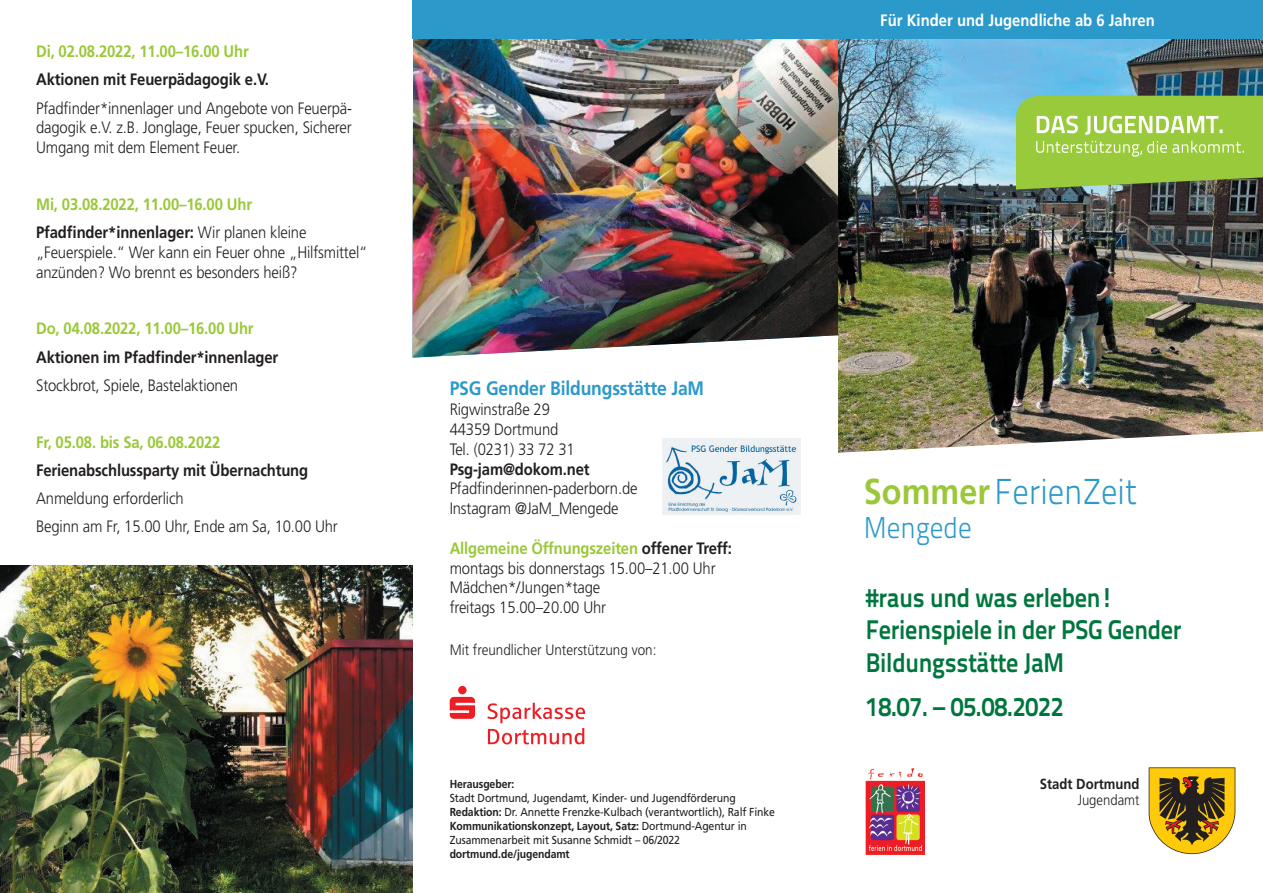
<style>
.page{position:relative;width:1263px;height:893px;background:#fff}
.page>*{position:absolute;margin:0;border:0;box-sizing:border-box;transform-origin:0 0}
.t1{font:300 36px "Titillium Text 22 L";color:#2b99ca;scale:.9 1}
.t2{font:300 30px "Titillium Text 22 L";color:#2b99ca;scale:.9 1}
.t3{font:700 27px/32.4px "Titillium Text 22 L";letter-spacing:-.01em;color:#00763e;scale:.9 1}
.t4{font:700 19.5px "Frutiger LT";letter-spacing:-.01em;color:#2b99ca;scale:.9 1}
.t5{font:300 16.5px/19.8px "Frutiger LT";letter-spacing:-.01em;color:#231f20;scale:.9 1}
.t6{font:700 16.5px/28.3px "Frutiger LT";letter-spacing:-.01em;color:#9bc839;scale:.9 1}
.t7{font:700 16.5px "Frutiger LT";letter-spacing:-.01em;color:#231f20;scale:.9 1}
.t8{font:700 16.5px "Frutiger LT";color:#fff;scale:.9 1}
.t9{font:300 15px "Frutiger LT";color:#231f20;scale:.9 1}
.t10{font:700 14.55px "Frutiger LT";color:#231f20;scale:.9 1}
.t11{font:300 14.55px "Frutiger LT";color:#231f20;scale:.9 1}
.t12{font:11.7px/14px "Frutiger LT";letter-spacing:-.01em;color:#231f20;scale:.9 1}
.t13{font:700 11.7px "Frutiger LT";letter-spacing:-.01em;color:#231f20;scale:.9 1}
.s1{color:#231f20}
.s2{font-weight:300;color:#231f20}
.s3{font-weight:700;color:#9bc839}
.s4{font-weight:700}
.s5{font-family:"Frutiger LT";font-weight:700;color:#9bc839}
</style>
<div class="page">
<img style="left:865px;top:768px;width:60px;height:87px">
<svg style="left:1149px;top:767px;width:86px;height:87px;background:#a7892d"></svg>
<img style="left:412px;top:38px;width:426px;height:320px">
<img style="left:838px;top:38px;width:425px;height:415px">
<div style="left:412px;top:0;width:851px;height:38px;background:#2b99ca"></div>
<svg style="left:487px;top:703px;width:98px;height:41px"></svg>
<svg style="left:450px;top:686px;width:25px;height:33px"></svg>
<svg style="left:1016px;top:96px;width:247px;height:93px;background:#9dc74e"></svg>
<img style="left:0;top:566px;width:413px;height:327px">
<img style="left:662px;top:438px;width:138px;height:77px">
<p class="t6" style="left:36px;top:37px;width:238px">Di, 02.08.2022, 11.00–16.00 Uhr</p>
<p class="t7" style="left:36px;top:70px;width:260px">Aktionen mit Feuerpädagogik e.V.</p>
<p class="t5" style="left:36px;top:98px;width:353px;text-align:justify">Pfadfinder*innenlager und Angebote von Feuerpä&shy;dagogik e.V. z.B. Jonglage, Feuer spucken, Sicherer Umgang mit dem Element Feuer.</p>
<p class="t6" style="left:36px;top:190px;width:302px">Mi, 03.08.2022, 11.00–16.00 Uhr<br><span class="s1">Pfadfinder*innenlager:</span> <span class="s2">Wir planen kleine</span></p>
<p class="t5" style="left:36px;top:243px;width:370px">„Feuerspiele.“ Wer kann ein Feuer ohne „Hilfsmittel“ anzünden? Wo brennt es besonders heiß?</p>
<p class="t6" style="left:36px;top:314px;width:243px">Do, 04.08.2022, 11.00–16.00 Uhr</p>
<p class="t7" style="left:36px;top:347px;width:271px">Aktionen im Pfadfinder*innenlager</p>
<p class="t5" style="left:36px;top:376px;width:226px">Stockbrot, Spiele, Bastelaktionen</p>
<p class="t6" style="left:36px;top:428px;width:206px">Fr, 05.08. bis Sa, 06.08.2022</p>
<p class="t7" style="left:36px;top:460px;width:304px">Ferienabschlussparty mit Übernachtung</p>
<p class="t5" style="left:36px;top:484px;width:337px;line-height:28.3px">Anmeldung erforderlich<br>Beginn am Fr, 15.00 Uhr, Ende am Sa, 10.00 Uhr</p>
<p class="t4" style="left:450px;top:377px;width:284px">PSG Gender Bildungsstätte JaM</p>
<p class="t5" style="left:450px;top:400px;width:141px">Rigwinstraße 29<br>44359 Dortmund<br>Tel. (0231) 33 72 31</p>
<p class="t7" style="left:450px;top:459px;width:157px">Psg-jam@dokom.net</p>
<p class="t5" style="left:450px;top:479px;width:210px">Pfadfinderinnen-paderborn.de<br>Instagram @JaM_Mengede</p>
<p class="t5" style="left:450px;top:538px;width:315px"><span class="s3">Allgemeine Öffnungszeiten</span> <span class="s4">offener Treff: </span>montags bis donnerstags 15.00–21.00 Uhr Mädchen*/Jungen*tage<br>freitags 15.00–20.00 Uhr</p>
<p class="t9" style="left:450px;top:641px;width:231px">Mit freundlicher Unterstützung von:</p>
<p class="t13" style="left:450px;top:777px;width:73px">Herausgeber:</p>
<p class="t12" style="left:450px;top:791px;width:363px">Stadt Dortmund, Jugendamt, Kinder- und Jugendförderung <span class="s4">Redaktion:</span> Dr. Annette Frenzke-Kulbach (verantwortlich), Ralf Finke <span class="s4">Kommunikationskonzept, Layout, Satz:</span> Dortmund-Agentur in Zusammenarbeit mit Susanne Schmidt – 06/2022</p>
<p class="t13" style="left:450px;top:847px;width:135px">dortmund.de/jugendamt</p>
<p class="t8" style="left:880px;top:11px;width:307px">Für Kinder und Jugendliche ab 6 Jahren</p>
<h1 class="t1" style="left:864px;top:465px;width:305px"><span class="s5">Sommer</span> FerienZeit</h1>
<h2 class="t2" style="left:864px;top:506px;width:121px">Mengede</h2>
<h3 class="t3" style="left:866px;top:580px;width:352px">#raus und was erleben!<br>Ferienspiele in der PSG Gender<br>Bildungsstätte JaM</h3>
<h3 class="t3" style="left:866px;top:689px;width:221px">18.07. – 05.08.2022</h3>
<p class="t10" style="left:1040px;top:775px;width:112px">Stadt Dortmund</p>
<p class="t11" style="left:1078px;top:791px;width:70px">Jugendamt</p>
</div>
